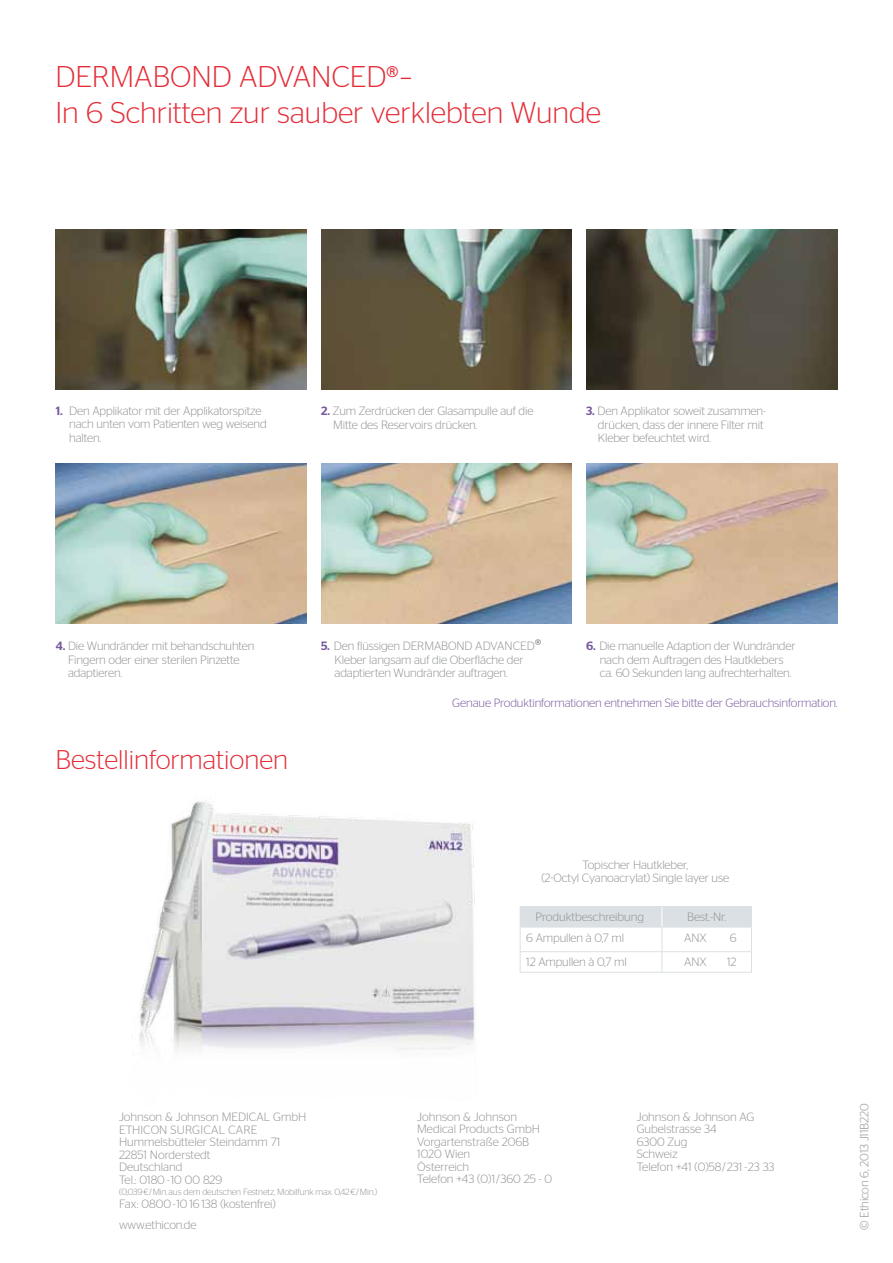
<style>
.page{position:relative;width:893px;height:1263px;background:#fff}
.page>*{position:absolute;margin:0;border:0;box-sizing:border-box;transform-origin:0 0}
.t1{font:300 30px/36px "Stag Sans";color:#e42d38}
.t2{font:300 27px "Stag Sans";color:#e42d38}
.t3{font:300 12px/12.6px "Stag Sans";letter-spacing:-.01em;color:#8f9193}
.t4{font:300 12px "Stag Sans";letter-spacing:-.01em;color:#76589d}
.t5{font:300 9px "Stag Sans";letter-spacing:-.015em;color:#8f9193}
.s1{font-weight:500;color:#76589d}
.s2{font-size:15px;color:#707172}
</style>
<div class="page">
<img style="left:55px;top:229px;width:251px;height:160px">
<img style="left:55px;top:464px;width:251px;height:160px">
<img style="left:321px;top:229px;width:251px;height:160px">
<img style="left:321px;top:464px;width:251px;height:160px">
<img style="left:587px;top:230px;width:251px;height:159px">
<img style="left:587px;top:464px;width:251px;height:160px">
<img style="left:138px;top:800px;width:337px;height:251px">
<svg style="left:520px;top:906px;width:232px;height:67px"></svg>
<h1 class="t1" style="left:55px;top:58px;width:547px">DERMABOND ADVANCED<sup>®</sup>–<br>In 6 Schritten zur sauber verklebten Wunde</h1>
<p class="t3" style="left:69px;top:404px;width:199px;line-height:13.5px;text-indent:-14px"><span class="s1">1.</span> Den Applikator mit der Applikatorspitze nach unten vom Patienten weg weisend halten.</p>
<p class="t3" style="left:333px;top:404px;width:202px;line-height:13.5px;text-indent:-12px"><span class="s1">2.</span> Zum Zerdrücken der Glasampulle auf die<br>Mitte des Reservoirs drücken.</p>
<p class="t3" style="left:598px;top:404px;width:169px;line-height:13.5px;text-indent:-12px"><span class="s1">3.</span> Den Applikator soweit zusammen&shy;drücken, dass der innere Filter mit<br>Kleber befeuchtet wird.</p>
<p class="t3" style="left:68px;top:639px;width:188px;line-height:13.5px;text-indent:-12px"><span class="s1">4.</span> Die Wundränder mit behandschuhten<br>Fingern oder einer sterilen Pinzette adaptieren.</p>
<h2 class="t2" style="left:55px;top:744px;width:234px">Bestellinformationen</h2>
<p class="t3" style="left:335px;top:639px;width:208px;line-height:13.5px;text-indent:-14px"><span class="s1">5.</span> Den flüssigen DERMABOND Advan ced<span class="s2">®<br></span>Kleber langsam auf die Oberfläche der adaptierten Wundränder auftragen.</p>
<p class="t3" style="left:600px;top:639px;width:197px;line-height:13.5px;text-indent:-14px"><span class="s1">6.</span> Die manuelle Adaption der Wundränder nach dem Auftragen des Hautklebers ca. 60 Sekunden lang aufrechterhalten.</p>
<p class="t4" style="left:452px;top:697px;width:387px">Genaue Produktinformationen entnehmen Sie bitte der Gebrauchsinformation.</p>
<p class="t3" style="left:541px;top:858px;width:189px;text-align:center">Topischer Hautkleber,<br>(2-Octyl Cyanoacrylat) Single layer use</p>
<p class="t3" style="left:536px;top:910px;width:110px">Produktbeschreibung</p>
<p class="t3" style="left:687px;top:911px;width:40px">Best.-Nr.</p>
<p class="t3" style="left:526px;top:931px;width:99px">6 Ampullen à 0,7 ml</p>
<p class="t3" style="left:684px;top:931px;width:24px">ANX</p>
<p class="t3" style="left:730px;top:931px;width:8px">6</p>
<p class="t3" style="left:526px;top:956px;width:102px">12 Ampullen à 0,7 ml</p>
<p class="t3" style="left:684px;top:956px;width:24px">ANX</p>
<p class="t3" style="left:727px;top:956px;width:11px">12</p>
<p class="t3" style="left:119px;top:1110px;width:189px">Johnson &amp; Johnson MEDICAL GmbH<br>ETHICON Surgi</p>
<p class="t3" style="left:119px;top:1123px;width:163px;text-indent:84px">cal Care<br>Hummelsbütteler Steindamm 71<br>22851 Norderstedt<br>Deutschland<br>Tel.: 0180 -10 00 829</p>
<p class="t5" style="left:119px;top:1187px;width:260px">(0,039€/Min.aus dem deutschen Festnetz, Mobilfunk max. 0,42€/Min.)</p>
<p class="t3" style="left:119px;top:1193px;width:158px;line-height:21px">Fax: 0800-10 16 138 (kostenfrei) www.ethicon.de</p>
<p class="t3" style="left:417px;top:1110px;width:136px">Johnson &amp; Johnson<br>Medical Products GmbH<br>Vorgartenstraße 206B<br>1020 Wien<br>Österreich<br>Telefon +43 (0)1/360 25 - 0</p>
<p class="t3" style="left:637px;top:1110px;width:139px">Johnson &amp; Johnson AG<br>Gubelstrasse 34<br>6300 Zug<br>Schweiz<br>Telefon +41 (0)58/231 -23 33</p>
<p class="t3" style="left:858px;top:1230px;width:128px;rotate:-90deg">© Ethicon 6, 2013 J11B220</p>
</div>
